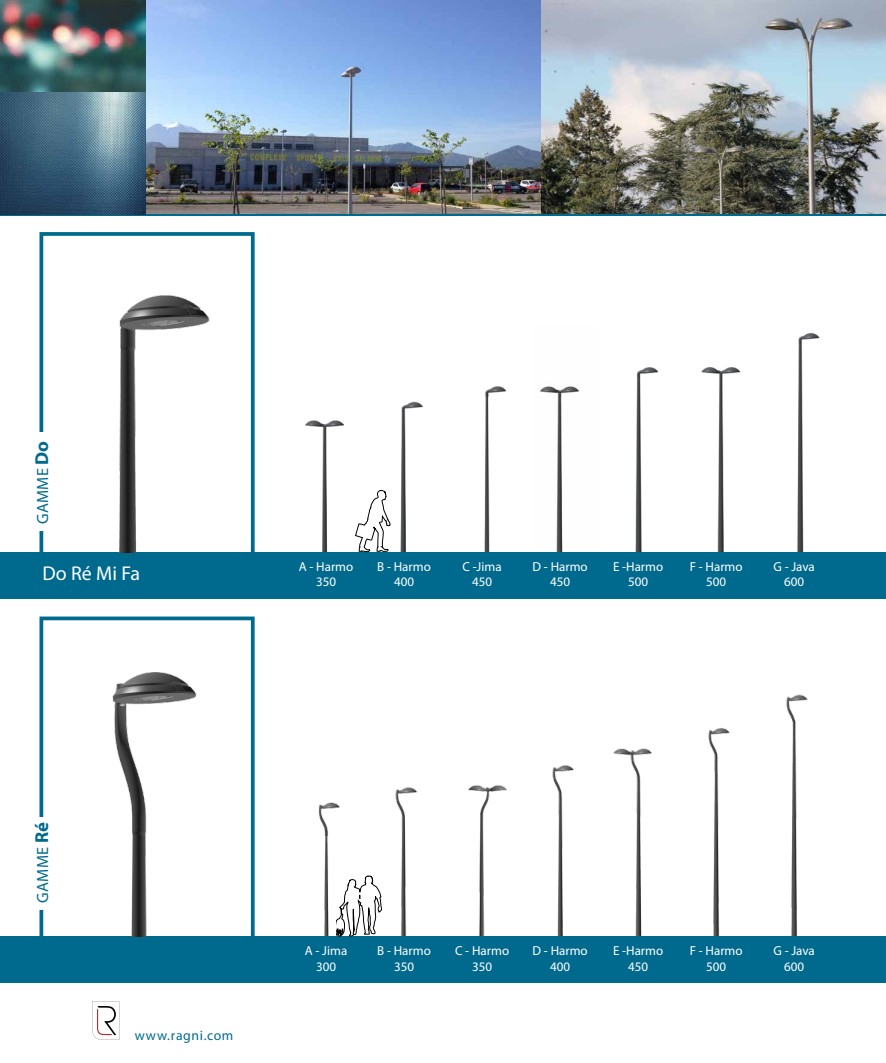
<style>
.page{position:relative;width:886px;height:1063px;background:#fff}
.page>*{position:absolute;margin:0;border:0;box-sizing:border-box;transform-origin:0 0}
.t1{font:20px "Myriad Pro";letter-spacing:.005em;color:#fff}
.t2{font:16.25px "Myriad Pro";letter-spacing:.02em;color:#006a8e}
.t3{font:13.75px "Myriad Pro";letter-spacing:.045em;color:#006a8e}
.t4{font:13px/15.6px "Myriad Pro";color:#fff;text-align:center}
.s1{font-weight:700;font-size:18.75px}
</style>
<div class="page">
<div style="left:0;top:936px;width:886px;height:47px;background:#006a8e"></div>
<div style="left:0;top:552px;width:886px;height:47px;background:#006a8e"></div>
<div style="left:39px;top:232px;width:216px;height:324px;border:4px solid #006a8e"></div>
<div style="left:39px;top:617px;width:216px;height:326px;border:4px solid #006a8e"></div>
<div style="left:34px;top:817px;width:32px;height:93px;background:#fff"></div>
<hr style="left:0;top:213px;width:886px;height:3px;background:#006a8e">
<svg style="left:92px;top:1001px;width:27px;height:39px"></svg>
<div style="left:34px;top:432px;width:34px;height:99px;background:#fff"></div>
<img style="left:318px;top:802px;width:22px;height:134px">
<img style="left:395px;top:787px;width:23px;height:149px">
<img style="left:468px;top:785px;width:39px;height:151px">
<img style="left:552px;top:765px;width:22px;height:171px">
<img style="left:613px;top:748px;width:39px;height:188px">
<img style="left:708px;top:728px;width:22px;height:208px">
<img style="left:786px;top:694px;width:22px;height:242px">
<img style="left:400px;top:401px;width:23px;height:151px">
<img style="left:484px;top:386px;width:23px;height:166px">
<img style="left:540px;top:386px;width:39px;height:166px">
<img style="left:635px;top:367px;width:24px;height:185px">
<img style="left:701px;top:367px;width:40px;height:185px">
<img style="left:797px;top:332px;width:23px;height:220px">
<img style="left:305px;top:420px;width:39px;height:132px">
<div style="left:127px;top:936px;width:759px;height:47px;background:#006a8e"></div>
<div style="left:237px;top:552px;width:649px;height:47px;background:#006a8e"></div>
<img style="left:146px;top:0;width:395px;height:213px">
<img style="left:541px;top:0;width:345px;height:213px">
<svg style="left:355px;top:490px;width:36px;height:63px"></svg>
<svg style="left:336px;top:875px;width:68px;height:61px"></svg>
<img style="left:67px;top:295px;width:159px;height:257px">
<img style="left:112px;top:672px;width:85px;height:264px">
<img style="left:0;top:92px;width:146px;height:122px">
<img style="left:0;top:0;width:146px;height:92px">
<p class="t2" style="left:33px;top:524px;width:85px;rotate:-90deg">GAMME <span class="s1">Do</span></p>
<h1 class="t1" style="left:43px;top:561px;width:99px">Do Ré Mi Fa</h1>
<p class="t4" style="left:299px;top:558px;width:56px">A - Harmo<br>350</p>
<p class="t4" style="left:377px;top:558px;width:55px">B - Harmo<br>400</p>
<p class="t4" style="left:462px;top:558px;width:41px">C -Jima<br>450</p>
<p class="t4" style="left:532px;top:558px;width:57px">D - Harmo<br>450</p>
<p class="t4" style="left:613px;top:558px;width:52px">E -Harmo<br>500</p>
<p class="t4" style="left:690px;top:558px;width:54px">F - Harmo<br>500</p>
<p class="t4" style="left:773px;top:558px;width:43px">G - Java<br>600</p>
<p class="t2" style="left:33px;top:903px;width:82px;rotate:-90deg">GAMME <span class="s1">Ré</span></p>
<p class="t3" style="left:135px;top:1027px;width:100px">www.ragni.com</p>
<p class="t4" style="left:305px;top:943px;width:44px">A - Jima<br>300</p>
<p class="t4" style="left:377px;top:943px;width:55px">B - Harmo<br>350</p>
<p class="t4" style="left:455px;top:943px;width:56px">C - Harmo<br>350</p>
<p class="t4" style="left:532px;top:943px;width:57px">D - Harmo<br>400</p>
<p class="t4" style="left:613px;top:943px;width:52px">E -Harmo<br>450</p>
<p class="t4" style="left:690px;top:943px;width:54px">F - Harmo<br>500</p>
<p class="t4" style="left:773px;top:943px;width:43px">G - Java<br>600</p>
</div>
